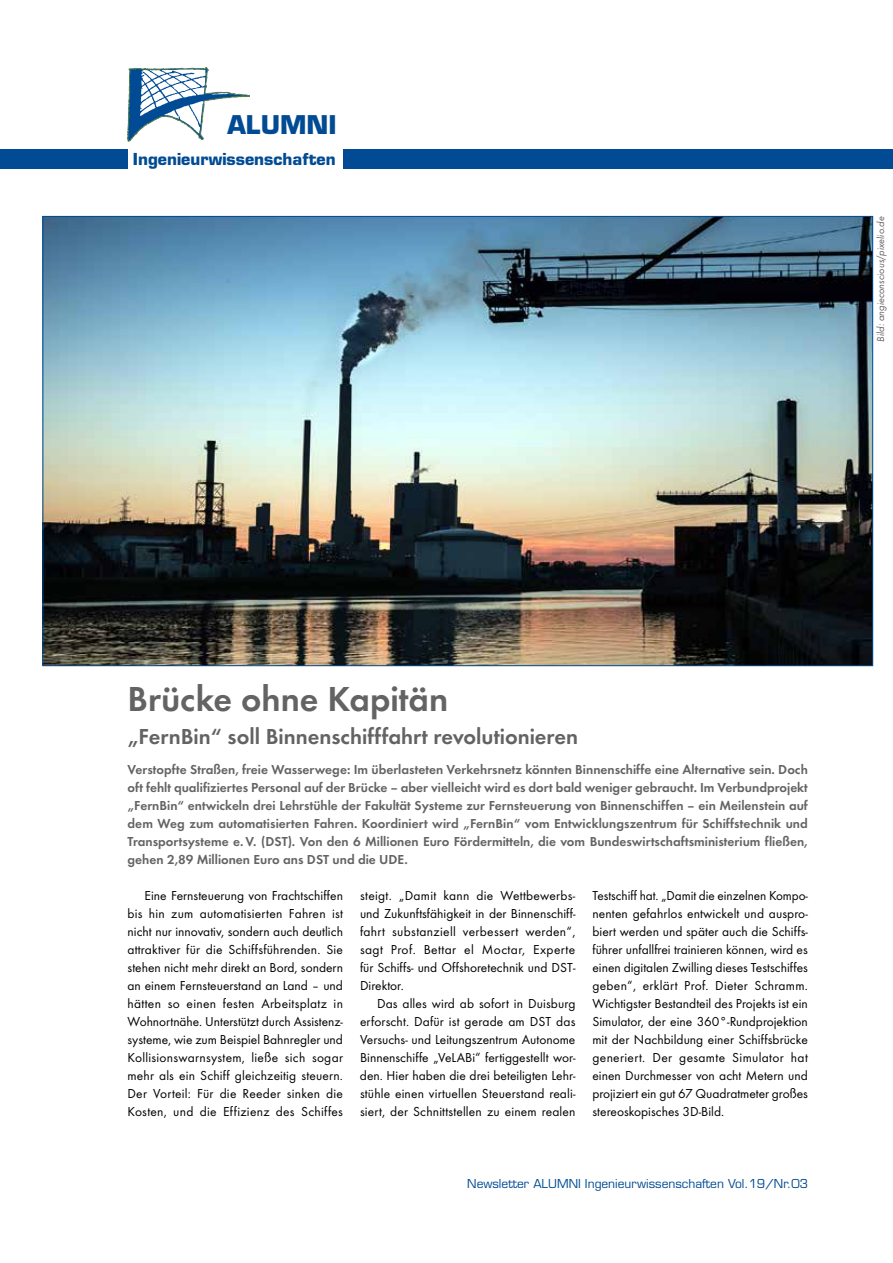
<style>
.page{position:relative;width:893px;height:1263px;background:#fff}
.page>*{position:absolute;margin:0;border:0;box-sizing:border-box;transform-origin:0 0}
.t1{font:36px "Futura T Dem";color:#646363}
.t2{font:700 25.2px "Eurostile";color:#004b93}
.t3{font:22.5px "Futura T Dem";color:#646363}
.t4{font:700 16.05px "Eurostile";color:#004b93}
.t5{font:13.5px/18px "Futura T Boo";color:#000}
.t6{font:13.5px/18px "Futura T Dem";color:#646363;text-align:justify}
.t7{font:12px "Eurostile";color:#004b93}
.t8{font:10.5px "Futura T Boo Obl";color:#646363}
</style>
<div class="page">
<div style="left:343px;top:149px;width:550px;height:20px;background:#004b93"></div>
<div style="left:0;top:149px;width:128px;height:20px;background:#004b93"></div>
<svg style="left:128px;top:67px;width:122px;height:74px"></svg>
<img style="left:45px;top:218px;width:826px;height:446px">
<h2 class="t2" style="left:227px;top:109px;width:111px">ALUMNI</h2>
<p class="t4" style="left:133px;top:149px;width:204px">Ingenieurwissenschaften</p>
<p class="t8" style="left:875px;top:342px;width:127px;rotate:-90deg">Bild: angieconscious/pixelio.de</p>
<h1 class="t1" style="left:128px;top:678px;width:322px">Brücke ohne Kapitän</h1>
<h3 class="t3" style="left:128px;top:723px;width:452px">„FernBin“ soll Binnenschifffahrt revolutionieren</h3>
<p class="t6" style="left:128px;top:760px;width:682px">Verstopfte Straßen, freie Wasserwege: Im überlasteten Verkehrsnetz könnten Binnenschiffe eine Alternative sein. Doch oft fehlt qualifiziertes Personal auf der Brücke – aber vielleicht wird es dort bald weniger gebraucht. Im Verbundprojekt „FernBin“ entwickeln drei Lehrstühle der Fakultät Systeme zur Fernsteuerung von Binnenschiffen – ein Meilenstein auf dem Weg zum automatisierten Fahren. Koordiniert wird „FernBin“ vom Entwicklungszentrum für Schiffstechnik und Transportsysteme e.V. (DST). Von den 6 Millionen Euro Fördermitteln, die vom Bundeswirtschaftsministerium fließen, gehen 2,89 Millionen Euro ans DST und die UDE.</p>
<p class="t5" style="left:128px;top:887px;width:217px;text-indent:17px">Eine Fernsteuerung von Frachtschiffen bis hin zum automatisierten Fahren ist nicht nur innovativ, sondern auch deutlich attraktiver für die Schiffsführenden. Sie stehen nicht mehr direkt an Bord, sondern an einem Fernsteuerstand an Land – und hätten so einen festen Arbeitsplatz in Wohnortnähe. Unterstützt durch Assistenz&shy;systeme, wie zum Beispiel Bahnregler und Kollisionswarnsystem, ließe sich sogar mehr als ein Schiff gleichzeitig steuern.<br>Der Vorteil: Für die Reeder sinken die Kosten, und die Effizienz des Schiffes</p>
<p class="t5" style="left:360px;top:887px;width:217px;text-align:justify">steigt. „Damit kann die Wettbewerbs&shy;und Zukunftsfähigkeit in der Binnenschiff&shy;fahrt substanziell verbessert werden“, sagt Prof. Bettar el Moctar, Experte für Schiffs- und Offshoretechnik und DST-Direktor.</p>
<p class="t5" style="left:360px;top:995px;width:217px;text-align:justify;text-indent:17px">Das alles wird ab sofort in Duisburg erforscht. Dafür ist gerade am DST das Versuchs- und Leitungszentrum Autonome Binnenschiffe „VeLABi“ fertiggestellt wor&shy;den. Hier haben die drei beteiligten Lehr&shy;stühle einen virtuellen Steuerstand reali&shy;siert, der Schnittstellen zu einem realen</p>
<p class="t5" style="left:592px;top:887px;width:217px">Testschiff hat. „Damit die einzelnen Kompo&shy;nenten gefahrlos entwickelt und auspro&shy;biert werden und später auch die Schiffs&shy;führer unfallfrei trainieren können, wird es einen digitalen Zwilling dieses Testschiffes geben“, erklärt Prof. Dieter Schramm.<br>Wichtigster Bestandteil des Projekts ist ein Simulator, der eine 360°-Rundprojektion mit der Nachbildung einer Schiffsbrücke generiert. Der gesamte Simulator hat einen Durchmesser von acht Metern und projiziert ein gut 67 Quadratmeter -großes stereoskopisches 3D-Bild.</p>
<p class="t7" style="left:467px;top:1176px;width:342px">Newsletter ALUMNI Ingenieurwissenschaften Vol.19/Nr.03</p>
</div>
